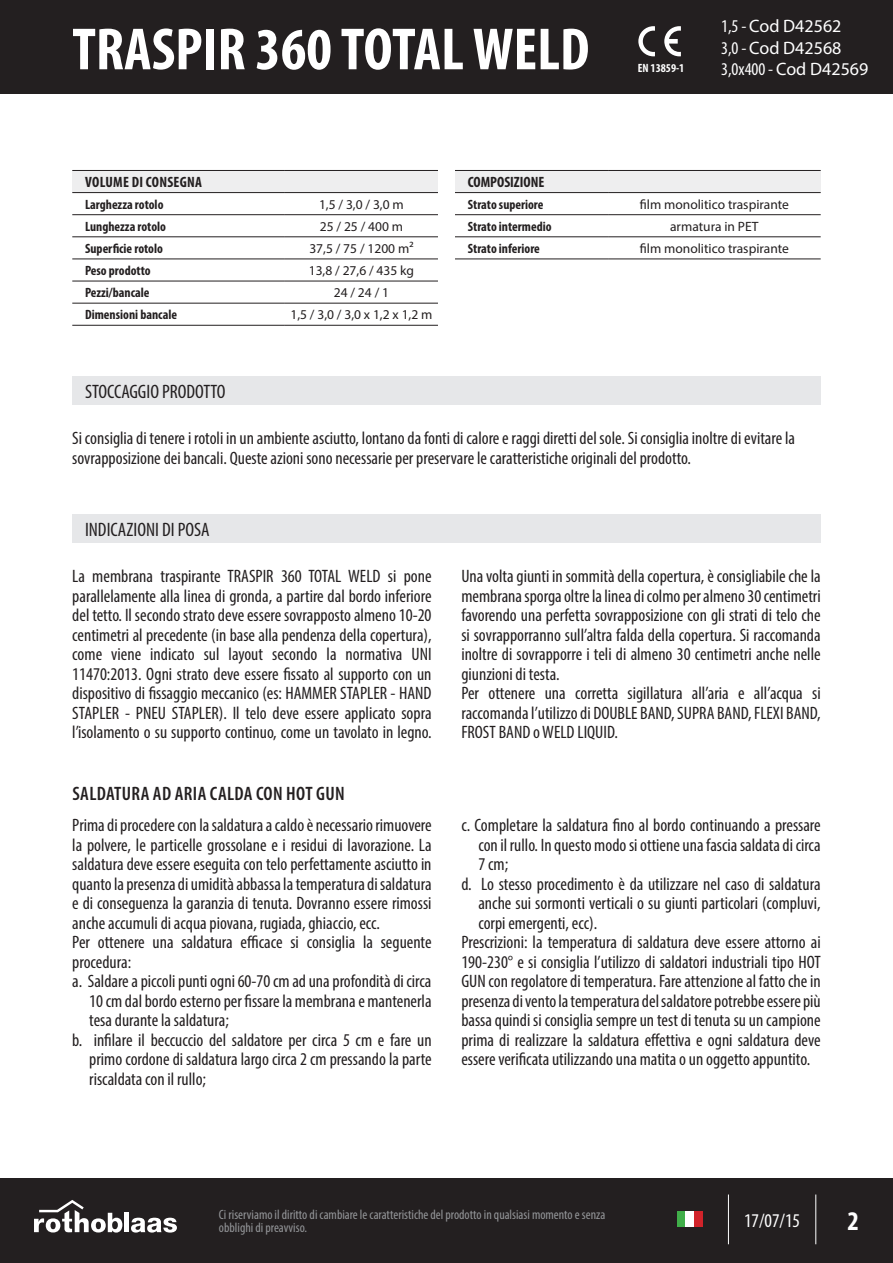
<style>
.page{position:relative;width:893px;height:1263px;background:#fff}
.page>*{position:absolute;margin:0;border:0;box-sizing:border-box;transform-origin:0 0}
.t1{font:700 condensed 60px "Myriad Pro";color:#fff}
.t2{font:700 condensed 27px "Myriad Pro";color:#fff}
.t3{font:condensed 19.5px "Myriad Pro";color:#231f20}
.t4{font:600 condensed 19.5px "Myriad Pro";letter-spacing:.02em;color:#231f20}
.t5{font:condensed 19.5px "Myriad Pro";color:#fff}
.t6{font:condensed 18px/19.5px "Myriad Pro";color:#231f20;text-align:justify}
.t7{font:18px/21.6px "Myriad Pro";color:#fff}
.t8{font:700 condensed 15px "Myriad Pro";letter-spacing:.005em;color:#231f20}
.t9{font:13.5px "Myriad Pro";color:#231f20}
.t10{font:700 condensed 13.5px "Myriad Pro";color:#231f20}
.t11{font:condensed 13.5px/13.5px "Myriad Pro";color:#939598}
.t12{font:700 condensed 12px "Myriad Pro";color:#fff}
.s1{font-stretch:condensed}
</style>
<div class="page">
<div style="left:0;top:0;width:893px;height:94px;background:#231f20"></div>
<div style="left:0;top:1178px;width:893px;height:85px;background:#231f20"></div>
<svg style="left:34px;top:1200px;width:88px;height:32px"></svg>
<div style="left:124px;top:1213px;width:5px;height:19px;background:#fff"></div>
<svg style="left:131px;top:1218px;width:46px;height:14px"></svg>
<hr style="left:815px;top:1194px;width:1px;height:50px;background:#fff">
<hr style="left:728px;top:1194px;width:1px;height:50px;background:#fff">
<svg style="left:638px;top:26px;width:17px;height:30px"></svg>
<svg style="left:664px;top:26px;width:17px;height:30px"></svg>
<div style="left:677px;top:1211px;width:8px;height:16px;background:#40ae49"></div>
<div style="left:685px;top:1211px;width:9px;height:16px;background:#fff"></div>
<div style="left:694px;top:1211px;width:8px;height:16px;background:#d1232a"></div>
<div style="left:72px;top:514px;width:749px;height:29px;background:#e6e7e9"></div>
<div style="left:72px;top:377px;width:749px;height:28px;background:#e6e7e9"></div>
<div style="left:72px;top:170px;width:366px;height:23px;background:#eeeeef"></div>
<hr style="left:72px;top:170px;width:213px;height:1px;background:#231f20">
<hr style="left:285px;top:170px;width:153px;height:1px;background:#231f20">
<hr style="left:72px;top:192px;width:213px;height:1px;background:#231f20">
<hr style="left:285px;top:192px;width:153px;height:1px;background:#231f20">
<hr style="left:72px;top:214px;width:213px;height:1px;background:#231f20">
<hr style="left:285px;top:214px;width:153px;height:1px;background:#231f20">
<hr style="left:72px;top:236px;width:213px;height:1px;background:#231f20">
<hr style="left:285px;top:236px;width:153px;height:1px;background:#231f20">
<hr style="left:72px;top:259px;width:213px;height:1px;background:#231f20">
<hr style="left:285px;top:259px;width:153px;height:1px;background:#231f20">
<hr style="left:72px;top:281px;width:213px;height:1px;background:#231f20">
<hr style="left:285px;top:281px;width:153px;height:1px;background:#231f20">
<hr style="left:72px;top:303px;width:213px;height:1px;background:#231f20">
<hr style="left:285px;top:303px;width:153px;height:1px;background:#231f20">
<hr style="left:72px;top:325px;width:213px;height:1px;background:#231f20">
<hr style="left:285px;top:325px;width:153px;height:1px;background:#231f20">
<div style="left:455px;top:170px;width:366px;height:23px;background:#eeeeef"></div>
<hr style="left:455px;top:170px;width:153px;height:1px;background:#231f20">
<hr style="left:608px;top:170px;width:213px;height:1px;background:#231f20">
<hr style="left:455px;top:192px;width:153px;height:1px;background:#231f20">
<hr style="left:608px;top:192px;width:213px;height:1px;background:#231f20">
<hr style="left:455px;top:214px;width:153px;height:1px;background:#231f20">
<hr style="left:608px;top:214px;width:213px;height:1px;background:#231f20">
<hr style="left:455px;top:236px;width:153px;height:1px;background:#231f20">
<hr style="left:608px;top:236px;width:213px;height:1px;background:#231f20">
<hr style="left:455px;top:259px;width:153px;height:1px;background:#231f20">
<hr style="left:608px;top:259px;width:213px;height:1px;background:#231f20">
<h1 class="t1" style="left:72px;top:12px;width:519px">TRASPIR 360 TOTAL WELD</h1>
<p class="t7" style="left:721px;top:15px;width:149px"><span class="s1">1,5 -</span> Cod D42562<br><span class="s1">3,0 -</span> Cod D42568<br><span class="s1">3,0x400 -</span> Cod D42569</p>
<p class="t12" style="left:638px;top:60px;width:48px">EN 13859-1</p>
<p class="t8" style="left:85px;top:173px;width:118px">VOLUME DI CONSEGNA</p>
<p class="t10" style="left:85px;top:196px;width:80px">Larghezza rotolo</p>
<p class="t9" style="left:319px;top:196px;width:86px">1,5 / 3,0 / 3,0 m</p>
<p class="t10" style="left:85px;top:218px;width:82px">Lunghezza rotolo</p>
<p class="t9" style="left:320px;top:218px;width:85px">25 / 25 / 400 m</p>
<p class="t10" style="left:85px;top:240px;width:79px">Superficie rotolo</p>
<p class="t9" style="left:309px;top:240px;width:106px">37,5 / 75 / 1200 m²</p>
<p class="t10" style="left:85px;top:262px;width:67px">Peso prodotto</p>
<p class="t9" style="left:309px;top:262px;width:107px">13,8 / 27,6 / 435 kg</p>
<p class="t10" style="left:85px;top:284px;width:66px">Pezzi/bancale</p>
<p class="t9" style="left:334px;top:284px;width:57px">24 / 24 / 1</p>
<p class="t10" style="left:85px;top:306px;width:94px">Dimensioni bancale</p>
<p class="t9" style="left:290px;top:306px;width:144px">1,5 / 3,0 / 3,0 x 1,2 x 1,2 m</p>
<p class="t3" style="left:85px;top:380px;width:142px">STOCCAGGIO PRODOTTO</p>
<p class="t8" style="left:468px;top:173px;width:78px">COMPOSIZIONE</p>
<p class="t10" style="left:468px;top:196px;width:77px">Strato superiore</p>
<p class="t9" style="left:640px;top:196px;width:151px">film monolitico traspirante</p>
<p class="t10" style="left:468px;top:218px;width:85px">Strato intermedio</p>
<p class="t9" style="left:670px;top:218px;width:90px">armatura in PET</p>
<p class="t10" style="left:468px;top:240px;width:74px">Strato inferiore</p>
<p class="t9" style="left:640px;top:240px;width:151px">film monolitico traspirante</p>
<p class="t6" style="left:72px;top:428px;width:724px">Si consiglia di tenere i rotoli in un ambiente asciutto, lontano da fonti di calore e raggi diretti del sole. Si consiglia inoltre di evitare la sovrapposizione dei bancali. Queste azioni sono necessarie per preservare le caratteristiche originali del prodotto.</p>
<p class="t3" style="left:85px;top:518px;width:126px">INDICAZIONI DI POSA</p>
<p class="t6" style="left:72px;top:566px;width:361px">La membrana traspirante TRASPIR 360 TOTAL WELD si pone parallelamente alla linea di gronda, a partire dal bordo inferiore del tetto. Il secondo strato deve essere sovrapposto almeno 10-20 centimetri al precedente (in base alla pendenza della copertura), come viene indicato sul layout secondo la normativa UNI 11470:2013. Ogni strato deve essere fissato al supporto con un dispositivo di fissaggio meccanico (es: HAMMER STAPLER - HAND STAPLER - PNEU STAPLER). Il telo deve essere applicato sopra l’isolamento o su supporto continuo, come un tavolato in legno.</p>
<p class="t6" style="left:461px;top:566px;width:361px">Una volta giunti in sommità della copertura, è consigliabile che la membrana sporga oltre la linea di colmo per almeno 30 centimetri favorendo una perfetta sovrapposizione con gli strati di telo che si sovrapporranno sull’altra falda della copertura. Si raccomanda inoltre di sovrapporre i teli di almeno 30 centimetri anche nelle giunzioni di testa.</p>
<p class="t6" style="left:461px;top:683px;width:361px">Per ottenere una corretta sigillatura all’aria e all’acqua si raccomanda l’utilizzo di DOUBLE BAND, SUPRA BAND, FLEXI BAND, FROST BAND o WELD LIQUID.</p>
<p class="t4" style="left:72px;top:783px;width:274px">SALDATURA AD ARIA CALDA CON HOT GUN</p>
<p class="t6" style="left:72px;top:815px;width:361px">Prima di procedere con la saldatura a caldo è necessario rimuovere la polvere, le particelle grossolane e i residui di lavorazione. La saldatura deve essere eseguita con telo perfettamente asciutto in quanto la presenza di umidità abbassa la temperatura di saldatura e di conseguenza la garanzia di tenuta. Dovranno essere rimossi anche accumuli di acqua piovana, rugiada, ghiaccio, ecc.</p>
<p class="t6" style="left:72px;top:932px;width:361px">Per ottenere una saldatura efficace si consiglia la seguente procedura:</p>
<p class="t6" style="left:89px;top:971px;width:344px;text-indent:-17px">a. Saldare a piccoli punti ogni 60-70 cm ad una profondità di circa 10 cm dal bordo esterno per fissare la membrana e mantenerla tesa durante la saldatura;</p>
<p class="t6" style="left:89px;top:1030px;width:344px;text-indent:-17px">b. infilare il beccuccio del saldatore per circa 5 cm e fare un primo cordone di saldatura largo circa 2 cm pressando la parte riscaldata con il rullo;</p>
<p class="t6" style="left:478px;top:815px;width:344px;text-indent:-17px">c. Completare la saldatura fino al bordo continuando a pressare con il rullo. In questo modo si ottiene una fascia saldata di circa 7 cm;</p>
<p class="t6" style="left:478px;top:874px;width:344px;text-indent:-17px">d. Lo stesso procedimento è da utilizzare nel caso di saldatura anche sui sormonti verticali o su giunti particolari (compluvi, corpi emergenti, ecc).</p>
<p class="t6" style="left:461px;top:932px;width:361px">Prescrizioni: la temperatura di saldatura deve essere attorno ai 190-230° e si consiglia l’utilizzo di saldatori industriali tipo HOT GUN con regolatore di temperatura. Fare attenzione al fatto che in presenza di vento la temperatura del saldatore potrebbe essere più bassa quindi si consiglia sempre un test di tenuta su un campione prima di realizzare la saldatura effettiva e ogni saldatura deve essere verificata utilizzando una matita o un oggetto appuntito.</p>
<p class="t11" style="left:219px;top:1207px;width:388px">Ci riserviamo il diritto di cambiare le caratteristiche del prodotto in qualsiasi momento e senza obblighi di preavviso.</p>
<p class="t5" style="left:744px;top:1208px;width:58px">17/07/15</p>
<h2 class="t2" style="left:847px;top:1204px;width:13px">2</h2>
</div>
